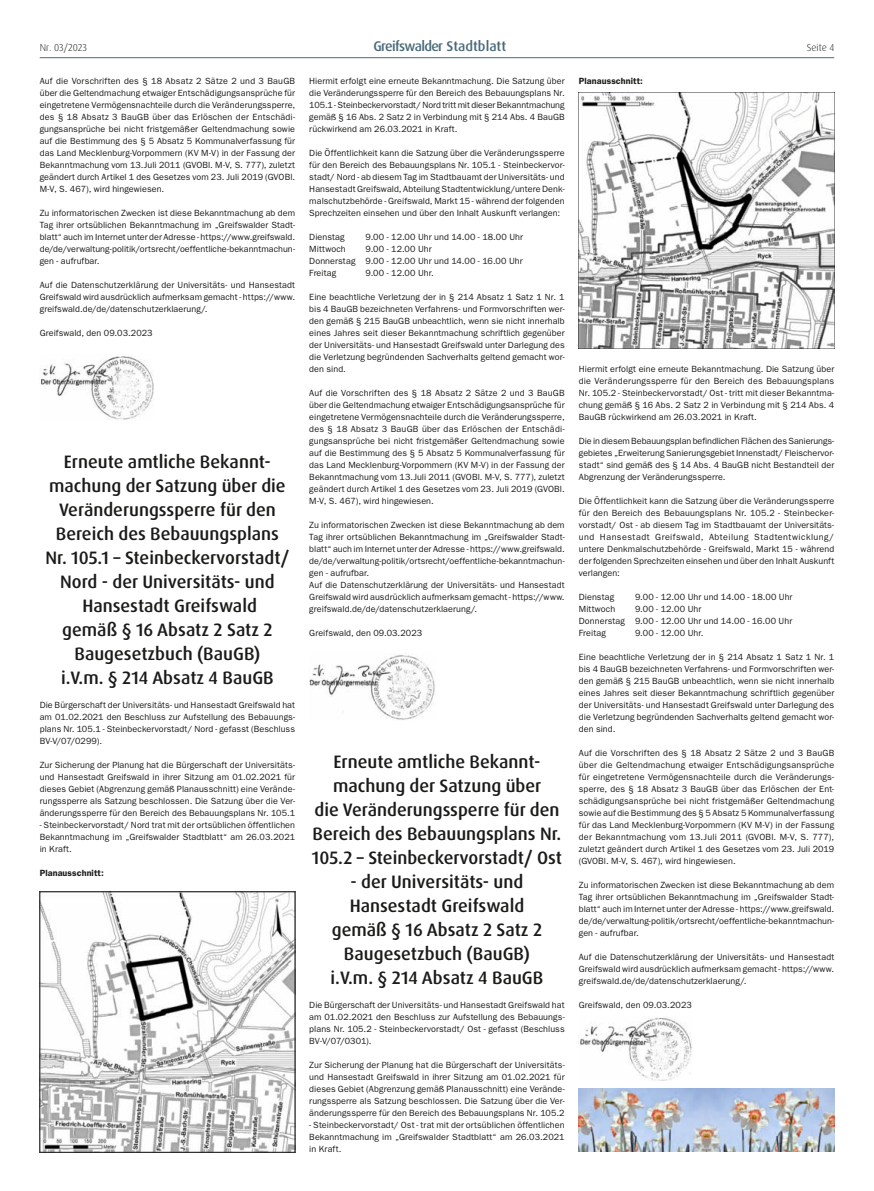
<style>
.page{position:relative;width:874px;height:1191px;background:#fff}
.page>*{position:absolute;margin:0;border:0;box-sizing:border-box;transform-origin:0 0}
.t1{font:500 18px/24px "Dax Pro";color:#1a1a18;text-align:center}
.t2{font:500 14px "Dax Pro";letter-spacing:-.05em;color:#4a6a79}
.t3{font:300 10px "Dax Pro";color:#1a1a18}
.t4{font:9px/12px "Franklin Gothic LT";letter-spacing:.01em;color:#1a1a18;text-align:justify}
.t5{font:600 9px "Franklin Gothic LT";letter-spacing:.01em;color:#1a1a18}
</style>
<div class="page">
<hr style="left:40px;top:57px;width:793px;height:1px;background:#4a6a79">
<img style="left:578px;top:93px;width:255px;height:255px">
<img style="left:578px;top:1018px;width:114px;height:62px">
<img style="left:309px;top:654px;width:126px;height:66px">
<img style="left:41px;top:356px;width:112px;height:64px">
<img style="left:42px;top:893px;width:251px;height:257px">
<img style="left:578px;top:1089px;width:128px;height:62px">
<img style="left:706px;top:1089px;width:127px;height:62px">
<p class="t3" style="left:40px;top:41px;width:49px">Nr. 03/2023</p>
<h2 class="t2" style="left:373px;top:37px;width:134px">Greifswalder Stadtblatt</h2>
<p class="t3" style="left:806px;top:41px;width:29px">Seite 4</p>
<p class="t5" style="left:578px;top:76px;width:66px">Planausschnitt:</p>
<p class="t4" style="left:40px;top:75px;width:257px">Auf die Vorschriften des § 18 Absatz 2 Sätze 2 und 3 BauGB über die Geltendmachung etwaiger Entschädigungsansprüche für eingetretene Vermögensnachteile durch die Veränderungssperre, des § 18 Absatz 3 BauGB über das Erlöschen der Entschädi&shy;gungsansprüche bei nicht fristgemäßer Geltendmachung sowie auf die Bestimmung des § 5 Absatz 5 Kommunalverfassung für das Land Mecklenburg-Vorpommern (KV M-V) in der Fassung der Bekanntmachung vom 13.Juli 2011 (GVOBl. M-V, S. 777), zuletzt geändert durch Artikel 1 des Gesetzes vom 23. Juli 2019 (GVOBl.<br>M-V, S. 467), wird hingewiesen.</p>
<p class="t4" style="left:40px;top:207px;width:257px">Zu informatorischen Zwecken ist diese Bekanntmachung ab dem Tag ihrer ortsüblichen Bekanntmachung im „Greifswalder Stadt&shy;blatt“ auch im Internet unter der Adresse - https://www.greifswald. de/de/verwaltung-politik/ortsrecht/oeffentliche-bekanntmachun&shy;gen - aufrufbar.</p>
<p class="t4" style="left:40px;top:279px;width:257px">Auf die Datenschutzerklärung der Universitäts- und Hansestadt Greifswald wird ausdrücklich aufmerksam gemacht - https://www. greifswald.de/de/datenschutzerklaerung/.</p>
<p class="t4" style="left:40px;top:327px;width:114px">Greifswald, den 09.03.2023</p>
<p class="t4" style="left:309px;top:75px;width:257px">Hiermit erfolgt eine erneute Bekanntmachung. Die Satzung über die Veränderungssperre für den Bereich des Bebauungsplans Nr.<br>105.1 - Steinbeckervorstadt/ Nord tritt mit dieser Bekanntmachung gemäß § 16 Abs. 2 Satz 2 in Verbindung mit § 214 Abs. 4 BauGB rückwirkend am 26.03.2021 in Kraft.</p>
<p class="t4" style="left:309px;top:147px;width:257px">Die Öffentlichkeit kann die Satzung über die Veränderungssperre für den Bereich des Bebauungsplans Nr. 105.1 - Steinbeckervor&shy;stadt/ Nord - ab diesem Tag im Stadtbauamt der Universitäts- und Hansestadt Greifswald, Abteilung Stadtentwicklung/untere Denk&shy;malschutzbehörde - Greifswald, Markt 15 - während der folgenden Sprechzeiten einsehen und über den Inhalt Auskunft verlangen:</p>
<p class="t4" style="left:309px;top:231px;width:37px">Dienstag</p>
<p class="t4" style="left:365px;top:231px;width:159px">9.00 - 12.00 Uhr und 14.00 - 18.00 Uhr</p>
<p class="t4" style="left:309px;top:243px;width:38px">Mittwoch</p>
<p class="t4" style="left:309px;top:243px;width:215px;text-align:left;text-indent:56px">9.00 - 12.00 Uhr<br>Donnerstag 9.00 - 12.00 Uhr und 14.00 - 16.00 Uhr<br>Freitag</p>
<p class="t4" style="left:365px;top:267px;width:70px">9.00 - 12.00 Uhr.</p>
<p class="t4" style="left:309px;top:291px;width:257px">Eine beachtliche Verletzung der in § 214 Absatz 1 Satz 1 Nr. 1 bis 4 BauGB bezeichneten Verfahrens- und Formvorschriften wer&shy;den gemäß § 215 BauGB unbeachtlich, wenn sie nicht innerhalb eines Jahres seit dieser Bekanntmachung schriftlich gegenüber der Universitäts- und Hansestadt Greifswald unter Darlegung des die Verletzung begründenden Sachverhalts geltend gemacht wor&shy;den sind.</p>
<p class="t4" style="left:309px;top:387px;width:257px">Auf die Vorschriften des § 18 Absatz 2 Sätze 2 und 3 BauGB über die Geltendmachung etwaiger Entschädigungsansprüche für eingetretene Vermögensnachteile durch die Veränderungssperre, des § 18 Absatz 3 BauGB über das Erlöschen der Entschädi&shy;gungsansprüche bei nicht fristgemäßer Geltendmachung sowie auf die Bestimmung des § 5 Absatz 5 Kommunalverfassung für das Land Mecklenburg-Vorpommern (KV M-V) in der Fassung der Bekanntmachung vom 13.Juli 2011 (GVOBl. M-V, S. 777), zuletzt geändert durch Artikel 1 des Gesetzes vom 23. Juli 2019 (GVOBl.<br>M-V, S. 467), wird hingewiesen.</p>
<p class="t4" style="left:309px;top:519px;width:257px;text-align:left">Zu informatorischen Zwecken ist diese Bekanntmachung ab dem Tag ihrer ortsüblichen Bekanntmachung im „Greifswalder Stadt&shy;blatt“ auch im Internet unter der Adresse - https://www.greifswald. de/de/verwaltung-politik/ortsrecht/oeffentliche-bekanntmachun&shy;gen - aufrufbar.<br>Auf die Datenschutzerklärung der Universitäts- und Hansestadt Greifswald wird ausdrücklich aufmerksam gemacht - https://www. greifswald.de/de/datenschutzerklaerung/.</p>
<p class="t4" style="left:309px;top:627px;width:114px">Greifswald, den 09.03.2023</p>
<p class="t4" style="left:578px;top:363px;width:257px">Hiermit erfolgt eine erneute Bekanntmachung. Die Satzung über die Veränderungssperre für den Bereich des Bebauungsplans Nr. 105.2 - Steinbeckervorstadt/ Ost - tritt mit dieser Bekanntma&shy;chung gemäß § 16 Abs. 2 Satz 2 in Verbindung mit § 214 Abs. 4<br>BauGB rückwirkend am 26.03.2021 in Kraft.</p>
<p class="t4" style="left:578px;top:435px;width:257px">Die in diesem Bebauungsplan befindlichen Flächen des Sanierungs&shy;gebietes „Erweiterung Sanierungsgebiet Innenstadt/ Fleischervor&shy;stadt“ sind gemäß des § 14 Abs. 4 BauGB nicht Bestandteil der Abgrenzung der Veränderungssperre.</p>
<p class="t4" style="left:578px;top:495px;width:257px">Die Öffentlichkeit kann die Satzung über die Veränderungssperre für den Bereich des Bebauungsplans Nr. 105.2 - Steinbecker&shy;vorstadt/ Ost - ab diesem Tag im Stadtbauamt der Universitäts&shy;und Hansestadt Greifswald, Abteilung Stadtentwicklung/ untere Denkmalschutzbehörde - Greifswald, Markt 15 - während der folgenden Sprechzeiten einsehen und über den Inhalt Auskunft verlangen:</p>
<p class="t4" style="left:578px;top:591px;width:37px">Dienstag</p>
<p class="t4" style="left:634px;top:591px;width:159px">9.00 - 12.00 Uhr und 14.00 - 18.00 Uhr</p>
<p class="t4" style="left:578px;top:603px;width:38px">Mittwoch</p>
<p class="t1" style="left:46px;top:450px;width:245px">Erneute amtliche Bekannt&shy;machung der Satzung über die<br>Veränderungssperre für den<br>Bereich des Bebauungsplans<br>Nr. 105.1 – Steinbeckervorstadt/<br>Nord - der Universitäts- und<br>Hansestadt Greifswald<br>gemäß § 16 Absatz 2 Satz 2<br>Baugesetzbuch (BauGB)<br>i.V.m. § 214 Absatz 4 BauGB</p>
<p class="t4" style="left:40px;top:699px;width:257px">Die Bürgerschaft der Universitäts- und Hansestadt Greifswald hat am 01.02.2021 den Beschluss zur Aufstellung des Bebauungs&shy;plans Nr. 105.1 - Steinbeckervorstadt/ Nord - gefasst (Beschluss BV-V/07/0299).</p>
<p class="t4" style="left:40px;top:759px;width:257px">Zur Sicherung der Planung hat die Bürgerschaft der Universitäts&shy;und Hansestadt Greifswald in ihrer Sitzung am 01.02.2021 für dieses Gebiet (Abgrenzung gemäß Planausschnitt) eine Verände&shy;rungssperre als Satzung beschlossen. Die Satzung über die Ver&shy;änderungssperre für den Bereich des Bebauungsplans Nr. 105.1</p>
<p class="t4" style="left:40px;top:819px;width:257px">- Steinbeckervorstadt/ Nord trat mit der ortsüblichen öffentlichen Bekanntmachung im „Greifswalder Stadtblatt“ am 26.03.2021 in Kraft.</p>
<p class="t5" style="left:40px;top:868px;width:66px">Planausschnitt:</p>
<p class="t4" style="left:578px;top:603px;width:215px;text-align:left;text-indent:56px">9.00 - 12.00 Uhr<br>Donnerstag 9.00 - 12.00 Uhr und 14.00 - 16.00 Uhr<br>Freitag</p>
<p class="t4" style="left:634px;top:627px;width:70px">9.00 - 12.00 Uhr.</p>
<p class="t4" style="left:578px;top:651px;width:257px">Eine beachtliche Verletzung der in § 214 Absatz 1 Satz 1 Nr. 1 bis 4 BauGB bezeichneten Verfahrens- und Formvorschriften wer&shy;den gemäß § 215 BauGB unbeachtlich, wenn sie nicht innerhalb eines Jahres seit dieser Bekanntmachung schriftlich gegenüber der Universitäts- und Hansestadt Greifswald unter Darlegung des die Verletzung begründenden Sachverhalts geltend gemacht wor&shy;den sind.</p>
<p class="t4" style="left:578px;top:747px;width:257px">Auf die Vorschriften des § 18 Absatz 2 Sätze 2 und 3 BauGB über die Geltendmachung etwaiger Entschädigungsansprüche für eingetretene Vermögensnachteile durch die Veränderungs&shy;sperre, des § 18 Absatz 3 BauGB über das Erlöschen der Ent&shy;schädigungsansprüche bei nicht fristgemäßer Geltendmachung sowie auf die Bestimmung des § 5 Absatz 5 Kommunalverfassung für das Land Mecklenburg-Vorpommern (KV M-V) in der Fassung der Bekanntmachung vom 13.Juli 2011 (GVOBl. M-V, S. 777), zuletzt geändert durch Artikel 1 des Gesetzes vom 23. Juli 2019 (GVOBl. M-V, S. 467), wird hingewiesen.</p>
<p class="t4" style="left:578px;top:879px;width:257px">Zu informatorischen Zwecken ist diese Bekanntmachung ab dem Tag ihrer ortsüblichen Bekanntmachung im „Greifswalder Stadt&shy;blatt“ auch im Internet unter der Adresse - https://www.greifswald. de/de/verwaltung-politik/ortsrecht/oeffentliche-bekanntmachun&shy;gen - aufrufbar.</p>
<p class="t4" style="left:578px;top:951px;width:257px">Auf die Datenschutzerklärung der Universitäts- und Hansestadt Greifswald wird ausdrücklich aufmerksam gemacht - https://www. greifswald.de/de/datenschutzerklaerung/.</p>
<p class="t4" style="left:578px;top:999px;width:114px">Greifswald, den 09.03.2023</p>
<h1 class="t1" style="left:312px;top:750px;width:251px">Erneute amtliche Bekannt&shy;machung der Satzung über<br>die Veränderungssperre für den<br>Bereich des Bebauungsplans Nr.<br>105.2 – Steinbeckervorstadt/ Ost</h1>
<h1 class="t1" style="left:330px;top:870px;width:214px">- der Universitäts- und<br>Hansestadt Greifswald gemäß § 16 Absatz 2 Satz 2<br>Baugesetzbuch (BauGB) i.V.m. § 214 Absatz 4 BauGB</h1>
<p class="t4" style="left:309px;top:999px;width:257px">Die Bürgerschaft der Universitäts- und Hansestadt Greifswald hat am 01.02.2021 den Beschluss zur Aufstellung des Bebauungs&shy;plans Nr. 105.2 - Steinbeckervorstadt/ Ost - gefasst (Beschluss BV-V/07/0301).</p>
<p class="t4" style="left:309px;top:1059px;width:257px">Zur Sicherung der Planung hat die Bürgerschaft der Universitäts&shy;und Hansestadt Greifswald in ihrer Sitzung am 01.02.2021 für dieses Gebiet (Abgrenzung gemäß Planausschnitt) eine Verände&shy;rungssperre als Satzung beschlossen. Die Satzung über die Ver&shy;änderungssperre für den Bereich des Bebauungsplans Nr. 105.2</p>
<p class="t4" style="left:309px;top:1119px;width:257px">- Steinbeckervorstadt/ Ost - trat mit der ortsüblichen öffentlichen Bekanntmachung im „Greifswalder Stadtblatt“ am 26.03.2021 in Kraft.</p>
</div>
